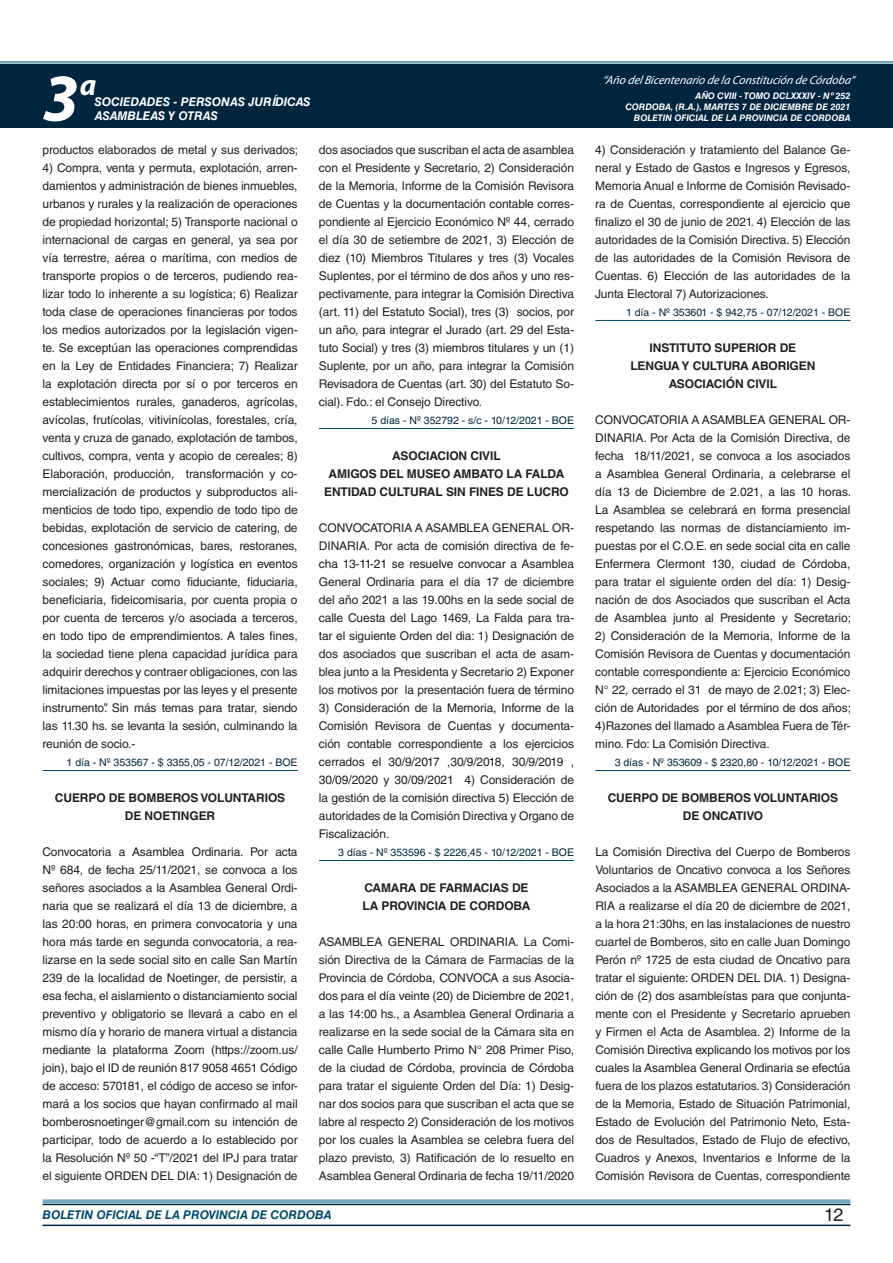
<style>
.page{position:relative;width:893px;height:1263px;background:#fff}
.page>*{position:absolute;margin:0;border:0;box-sizing:border-box;transform-origin:0 0}
.t1{font:italic 700 67.5px "Myriad Pro";color:#fff}
.t2{font:italic 700 30px "Myriad Pro";color:#fff}
.t3{font:18px "Helvetica LT Std";color:#231f20}
.t4{font:12px/18px "Helvetica LT Std";letter-spacing:-.01em;color:#231f20;text-align:justify}
.t5{font:700 12px/18px "Helvetica LT Std";letter-spacing:-.01em;color:#231f20;text-align:center}
.t6{font:italic 12px "Myriad Pro";color:#fff}
.t7{font:italic 700 12px "Helvetica LT Std";color:#fff}
.t8{font:italic 700 12px "Helvetica LT Std";color:#004b6c}
.t9{font:10.5px "Helvetica LT Std";color:#00263f}
.t10{font:italic 700 9px/10.8px "Helvetica LT Std";color:#fff;text-align:right}
</style>
<div class="page">
<div style="left:0;top:61px;width:893px;height:6px;background:#fff;opacity:.75"></div>
<div style="left:0;top:64px;width:893px;height:64px;background:#00263f"></div>
<hr style="left:43px;top:1224px;width:807px;height:2px;background:#00263f">
<div style="left:42px;top:1198px;width:809px;height:8px;background:#fff;opacity:.75"></div>
<hr style="left:43px;top:770px;width:255px;height:1px;background:#004b6c">
<hr style="left:319px;top:428px;width:255px;height:1px;background:#004b6c">
<hr style="left:319px;top:860px;width:255px;height:1px;background:#004b6c">
<hr style="left:595px;top:320px;width:255px;height:1px;background:#004b6c">
<hr style="left:595px;top:770px;width:255px;height:1px;background:#004b6c">
<h1 class="t1" style="left:43px;top:54px;width:38px">3</h1>
<h2 class="t2" style="left:80px;top:66px;width:18px">a</h2>
<p class="t7" style="left:95px;top:94px;width:217px">SOCIEDADES - PERSONAS JURÍDICAS</p>
<p class="t7" style="left:95px;top:109px;width:125px">ASAMBLEAS Y OTRAS</p>
<p class="t6" style="left:603px;top:72px;width:254px">“Año delBicentenario de la Constitución de Córdoba”</p>
<p class="t10" style="left:625px;top:91px;width:227px">AÑO CVIII - TOMO DCLXXXIV - Nº 252<br>CORDOBA, (R.A.), MARTES 7 DE DICIEMBRE DE 2021<br>BOLETIN OFICIAL DE LA PROVINCIA DE CORDOBA</p>
<p class="t4" style="left:43px;top:141px;width:257px">productos elaborados de metal y sus derivados;</p>
<p class="t4" style="left:43px;top:159px;width:257px">4) Compra, venta y permuta, explotación, arren&shy;damientos y administración de bienes inmuebles, urbanos y rurales y la realización de operaciones de propiedad horizontal; 5) Transporte nacional o internacional de cargas en general, ya sea por vía terrestre, aérea o marítima, con medios de transporte propios o de terceros, pudiendo rea&shy;lizar todo lo inherente a su logística; 6) Realizar toda clase de operaciones financieras por todos los medios autorizados por la legislación vigen&shy;te. Se exceptúan las operaciones comprendidas en la Ley de Entidades Financiera; 7) Realizar la explotación directa por sí o por terceros en establecimientos rurales, ganaderos, agrícolas, avícolas, frutícolas, vitivinícolas, forestales, cría, venta y cruza de ganado, explotación de tambos, cultivos, compra, venta y acopio de cereales; 8)<br>Elaboración, producción, transformación y co&shy;mercialización de productos y subproductos ali&shy;menticios de todo tipo, expendio de todo tipo de bebidas, explotación de servicio de catering, de concesiones gastronómicas, bares, restoranes, comedores, organización y logística en eventos sociales; 9) Actuar como fiduciante, fiduciaria, beneficiaria, fideicomisaria, por cuenta propia o por cuenta de terceros y/o asociada a terceros, en todo tipo de emprendimientos. A tales fines, la sociedad tiene plena capacidad jurídica para adquirir derechos y contraer obligaciones, con las limitaciones impuestas por las leyes y el presente instrumento”. Sin más temas para tratar, siendo las 11.30 hs. se levanta la sesión, culminando la reunión de socio.-</p>
<p class="t9" style="left:67px;top:756px;width:233px">1 día - Nº 353567 - $ 3355,05 - 07/12/2021 - BOE</p>
<p class="t5" style="left:55px;top:788px;width:232px">CUERPO DE BOMBEROS VOLUNTARIOS<br>DE NOETINGER</p>
<p class="t4" style="left:43px;top:843px;width:257px">Convocatoria a Asamblea Ordinaria. Por acta Nº 684, de fecha 25/11/2021, se convoca a los señores asociados a la Asamblea General Ordi&shy;naria que se realizará el día 13 de diciembre, a las 20:00 horas, en primera convocatoria y una hora más tarde en segunda convocatoria, a rea&shy;lizarse en la sede social sito en calle San Martín 239 de la localidad de Noetinger, de persistir, a esa fecha, el aislamiento o distanciamiento social preventivo y obligatorio se llevará a cabo en el mismo día y horario de manera virtual a distancia mediante la plataforma Zoom (https://zoom.us/ join), bajo el ID de reunión 817 9058 4651 Código de acceso: 570181, el código de acceso se infor&shy;mará a los socios que hayan confirmado al mail bomberosnoetinger@gmail.com su intención de participar, todo de acuerdo a lo establecido por la Resolución Nº 50 -“T”/2021 del IPJ para tratar el siguiente ORDEN DEL DIA: 1) Designación de</p>
<p class="t4" style="left:319px;top:141px;width:257px">dos asociados que suscriban el acta de asamblea con el Presidente y Secretario, 2) Consideración de la Memoria, Informe de la Comisión Revisora de Cuentas y la documentación contable corres&shy;pondiente al Ejercicio Económico Nº 44, cerrado el día 30 de setiembre de 2021, 3) Elección de diez (10) Miembros Titulares y tres (3) Vocales Suplentes, por el término de dos años y uno res&shy;pectivamente, para integrar la Comisión Directiva (art. 11) del Estatuto Social), tres (3) socios, por un año, para integrar el Jurado (art. 29 del Esta&shy;tuto Social) y tres (3) miembros titulares y un (1)<br>Suplente, por un año, para integrar la Comisión Revisadora de Cuentas (art. 30) del Estatuto So&shy;cial). Fdo.: el Consejo Directivo.</p>
<p class="t9" style="left:372px;top:414px;width:204px">5 días - Nº 352792 - s/c - 10/12/2021 - BOE</p>
<p class="t5" style="left:324px;top:446px;width:246px">ASOCIACION CIVIL<br>AMIGOS DEL MUSEO AMBATO LA FALDA<br>ENTIDAD CULTURAL SIN FINES DE LUCRO</p>
<p class="t4" style="left:319px;top:519px;width:257px">CONVOCATORIA A ASAMBLEA GENERAL OR-DINARIA. Por acta de comisión directiva de fe&shy;cha 13-11-21 se resuelve convocar a Asamblea General Ordinaria para el día 17 de diciembre del año 2021 a las 19.00hs en la sede social de calle Cuesta del Lago 1469, La Falda para tra&shy;tar el siguiente Orden del dia: 1) Designación de dos asociados que suscriban el acta de asam&shy;blea junto a la Presidenta y Secretario 2) Exponer los motivos por la presentación fuera de término</p>
<p class="t4" style="left:319px;top:699px;width:257px">3) Consideración de la Memoria, Informe de la Comisión Revisora de Cuentas y documenta&shy;ción contable correspondiente a los ejercicios cerrados el 30/9/2017 ,30/9/2018, 30/9/2019 , 30/09/2020 y 30/09/2021 4) Consideración de la gestión de la comisión directiva 5) Elección de autoridades de la Comisión Directiva y Organo de Fiscalización.</p>
<p class="t9" style="left:338px;top:846px;width:237px">3 días - Nº 353596 - $ 2226,45 - 10/12/2021 - BOE</p>
<p class="t5" style="left:362px;top:878px;width:170px;text-align:left">CAMARA DE FARMACIAS DE<br>LA PROVINCIA DE CORDOBA</p>
<p class="t4" style="left:319px;top:933px;width:257px">ASAMBLEA GENERAL ORDINARIA. La Comi&shy;sión Directiva de la Cámara de Farmacias de la Provincia de Córdoba, CONVOCA a sus Asocia&shy;dos para el día veinte (20) de Diciembre de 2021, a las 14:00 hs., a Asamblea General Ordinaria a realizarse en la sede social de la Cámara sita en calle Calle Humberto Primo N° 208 Primer Piso, de la ciudad de Córdoba, provincia de Córdoba para tratar el siguiente Orden del Día: 1) Desig&shy;nar dos socios para que suscriban el acta que se labre al respecto 2) Consideración de los motivos por los cuales la Asamblea se celebra fuera del plazo previsto, 3) Ratificación de lo resuelto en Asamblea General Ordinaria de fecha 19/11/2020</p>
<p class="t4" style="left:595px;top:141px;width:257px">4) Consideración y tratamiento del Balance Ge&shy;neral y Estado de Gastos e Ingresos y Egresos, Memoria Anual e Informe de Comisión Revisado&shy;ra de Cuentas, correspondiente al ejercicio que finalizo el 30 de junio de 2021. 4) Elección de las autoridades de la Comisión Directiva. 5) Elección de las autoridades de la Comisión Revisora de Cuentas. 6) Elección de las autoridades de la Junta Electoral 7) Autorizaciones.</p>
<p class="t9" style="left:626px;top:306px;width:226px">1 día - Nº 353601 - $ 942,75 - 07/12/2021 - BOE</p>
<p class="t5" style="left:630px;top:338px;width:187px">INSTITUTO SUPERIOR DE<br>LENGUA Y CULTURA ABORIGEN<br>ASOCIACIÓN CIVIL</p>
<p class="t4" style="left:595px;top:411px;width:257px">CONVOCATORIA A ASAMBLEA GENERAL OR-DINARIA. Por Acta de la Comisión Directiva, de fecha 18/11/2021, se convoca a los asociados a Asamblea General Ordinaria, a celebrarse el día 13 de Diciembre de 2.021, a las 10 horas.<br>La Asamblea se celebrará en forma presencial respetando las normas de distanciamiento im&shy;puestas por el C.O.E. en sede social cita en calle Enfermera Clermont 130, ciudad de Córdoba, para tratar el siguiente orden del día: 1) Desig&shy;nación de dos Asociados que suscriban el Acta de Asamblea junto al Presidente y Secretario;</p>
<p class="t4" style="left:595px;top:627px;width:257px">2) Consideración de la Memoria, Informe de la Comisión Revisora de Cuentas y documentación contable correspondiente a: Ejercicio Económico N° 22, cerrado el 31 de mayo de 2.021; 3) Elec&shy;ción de Autoridades por el término de dos años; 4)Razones del llamado a Asamblea Fuera de Tér&shy;mino. Fdo: La Comisión Directiva.</p>
<p class="t9" style="left:615px;top:756px;width:237px">3 días - Nº 353609 - $ 2320,80 - 10/12/2021 - BOE</p>
<p class="t5" style="left:608px;top:788px;width:18px">CUERPO</p>
<p class="t5" style="left:662px;top:788px;width:38px">DE BOMBEROS</p>
<p class="t5" style="left:753px;top:788px;width:16px">VOLUNTARIOS</p>
<p class="t5" style="left:683px;top:806px;width:38px">DE ONCATIVO</p>
<p class="t4" style="left:595px;top:843px;width:257px">La Comisión Directiva del Cuerpo de Bomberos Voluntarios de Oncativo convoca a los Señores Asociados a la ASAMBLEA GENERAL ORDINA-RIA a realizarse el día 20 de diciembre de 2021, a la hora 21:30hs, en las instalaciones de nuestro cuartel de Bomberos, sito en calle Juan Domingo Perón nº 1725 de esta ciudad de Oncativo para tratar el siguiente: ORDEN DEL DIA. 1) Designa&shy;ción de (2) dos asambleístas para que conjunta&shy;mente con el Presidente y Secretario aprueben y Firmen el Acta de Asamblea. 2) Informe de la Comisión Directiva explicando los motivos por los cuales la Asamblea General Ordinaria se efectúa fuera de los plazos estatutarios. 3) Consideración de la Memoria, Estado de Situación Patrimonial, Estado de Evolución del Patrimonio Neto, Esta&shy;dos de Resultados, Estado de Flujo de efectivo, Cuadros y Anexos, Inventarios e Informe de la Comisión Revisora de Cuentas, correspondiente</p>
<p class="t8" style="left:43px;top:1208px;width:290px">BOLETIN OFICIAL DE LA PROVINCIA DE CORDOBA</p>
<h3 class="t3" style="left:824px;top:1204px;width:21px">12</h3>
</div>
